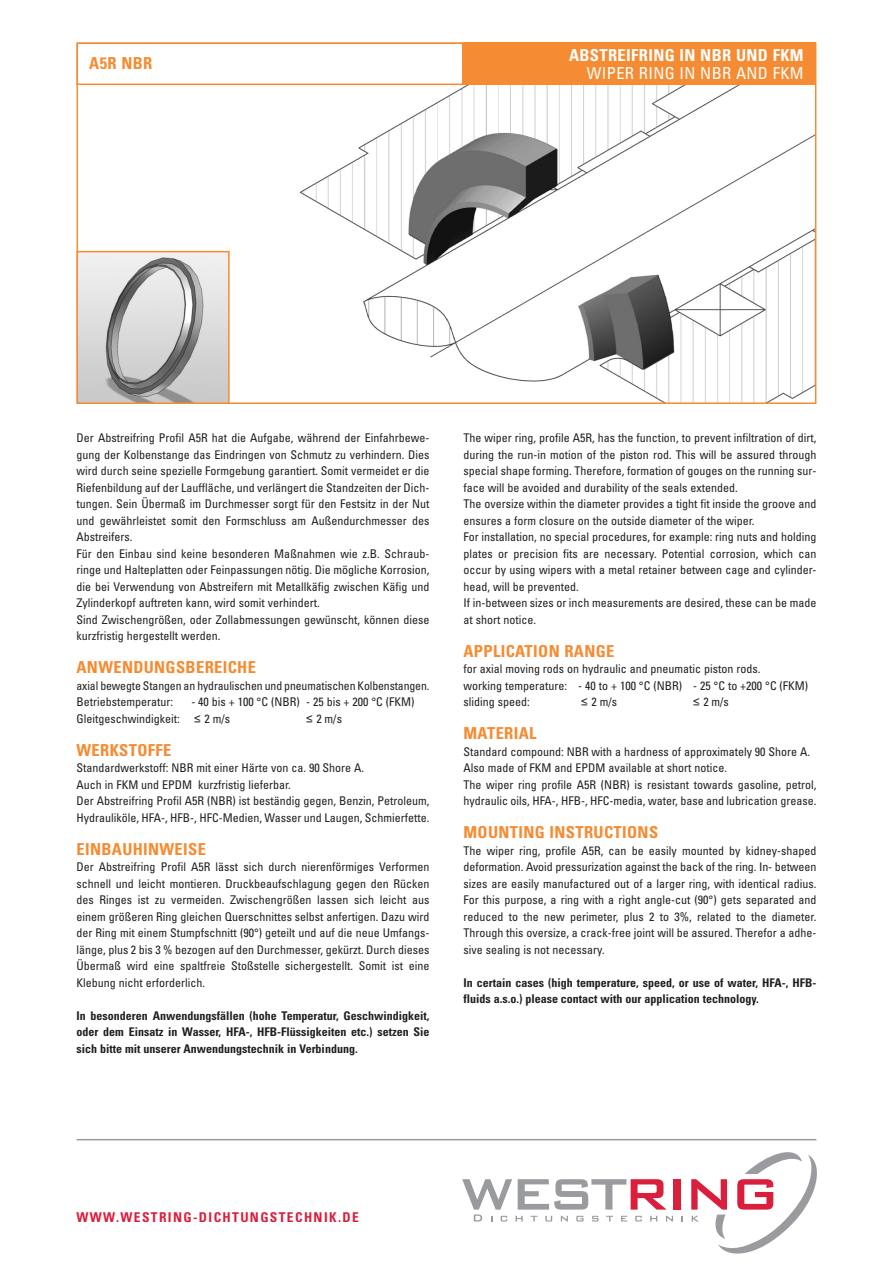
<style>
.page{position:relative;width:893px;height:1263px;background:#fff}
.page>*{position:absolute;margin:0;border:0;box-sizing:border-box;transform-origin:0 0}
.t1{font:700 condensed 16.5px "Univers";letter-spacing:.02em;color:#f58b32}
.t2{font:700 condensed 16.5px "Univers";letter-spacing:.02em;color:#fff}
.t3{font:condensed 16.5px "Univers";letter-spacing:.02em;color:#fff}
.t4{font:700 condensed 13.5px "Univers";letter-spacing:.1em;color:#da1f3d}
.t5{font:condensed 12px/16.5px "Univers";color:#231f20}
.t6{font:700 condensed 12px/16.5px "Univers";color:#231f20;text-align:justify}
.s1{font-family:"Arial";font-stretch:normal}
</style>
<div class="page">
<img style="left:299px;top:85px;width:514px;height:145px">
<div style="left:673px;top:1179px;width:7px;height:30px;background:#da1f3d"></div>
<svg style="left:462px;top:1179px;width:211px;height:42px"></svg>
<svg style="left:691px;top:1152px;width:126px;height:101px"></svg>
<hr style="left:77px;top:1139px;width:739px;height:1px;background:#999b9e">
<div style="left:463px;top:43px;width:353px;height:42px;background:#f58b32"></div>
<div style="left:77px;top:43px;width:386px;height:42px;border:2px solid #f58b32"></div>
<img style="left:76px;top:230px;width:741px;height:174px">
<h1 class="t1" style="left:89px;top:57px;width:65px">A5R NBR</h1>
<h1 class="t2" style="left:569px;top:49px;width:236px">ABSTREIFRING IN NBR UND FKM</h1>
<h1 class="t3" style="left:587px;top:67px;width:218px">WIPER RING IN NBR AND FKM</h1>
<p class="t5" style="left:77px;top:431px;width:354px">Der Abstreifring Profil A5R hat die Aufgabe, während der Einfahrbewe&shy;gung der Kolbenstange das Eindringen von Schmutz zu verhindern. Dies wird durch seine spezielle Formgebung garantiert. Somit vermeidet er die Riefenbildung auf der Lauffläche, und verlängert die Standzeiten der Dich&shy;tungen. Sein Übermaß im Durchmesser sorgt für den Festsitz in der Nut und gewährleistet somit den Formschluss am Außendurchmesser des Abstreifers.<br>Für den Einbau sind keine besonderen Maßnahmen wie z.B. Schraub&shy;ringe und Halteplatten oder Feinpassungen nötig. Die mögliche Korrosion, die bei Verwendung von Abstreifern mit Metallkäfig zwischen Käfig und Zylinderkopf auftreten kann, wird somit verhindert.<br>Sind Zwischengrößen, oder Zollabmessungen gewünscht, können diese kurzfristig hergestellt werden.</p>
<h1 class="t1" style="left:77px;top:661px;width:181px">ANWENDUNGSBEREICHE</h1>
<p class="t5" style="left:77px;top:678px;width:354px">axial bewegte Stangen an hydraulischen und pneumatischen Kolbenstangen.<br>Betriebstemperatur:</p>
<p class="t5" style="left:77px;top:695px;width:339px;text-indent:115px">- 40 bis + 100 °C (NBR) - 25 bis + 200 °C (FKM)<br>Gleitgeschwindigkeit: <span class="s1">≤</span> 2 m/s</p>
<p class="t5" style="left:306px;top:711px;width:37px"><span class="s1">≤</span> 2 m/s</p>
<h1 class="t1" style="left:77px;top:744px;width:96px">WERKSTOFFE</h1>
<p class="t5" style="left:77px;top:761px;width:354px">Standardwerkstoff: NBR mit einer Härte von ca. 90 Shore A.<br>Auch in FKM und EPDM kurzfristig lieferbar.<br>Der Abstreifring Profil A5R (NBR) ist beständig gegen, Benzin, Petroleum, Hydrauliköle, HFA-, HFB-, HFC-Medien, Wasser und Laugen, Schmierfette.</p>
<h1 class="t1" style="left:77px;top:843px;width:131px">EINBAUHINWEISE</h1>
<p class="t5" style="left:77px;top:860px;width:354px;text-align:justify">Der Abstreifring Profil A5R lässt sich durch nierenförmiges Verformen schnell und leicht montieren. Druckbeaufschlagung gegen den Rücken des Ringes ist zu vermeiden. Zwischengrößen lassen sich leicht aus einem größeren Ring gleichen Querschnittes selbst anfertigen. Dazu wird der Ring mit einem Stumpfschnitt (90°) geteilt und auf die neue Umfangs&shy;länge, plus 2 bis 3 % bezogen auf den Durchmesser, gekürzt. Durch dieses Übermaß wird eine spaltfreie Stoßstelle sichergestellt. Somit ist eine Klebung nicht erforderlich.</p>
<p class="t6" style="left:77px;top:1008px;width:354px">In besonderen Anwendungsfällen (hohe Temperatur, Geschwindigkeit, oder dem Einsatz in Wasser, HFA-, HFB-Flüssigkeiten etc.) setzen Sie sich bitte mit unserer Anwendungstechnik in Verbindung.</p>
<p class="t5" style="left:463px;top:431px;width:354px">The wiper ring, profile A5R, has the function, to prevent infiltration of dirt, during the run-in motion of the piston rod. This will be assured through special shape forming. Therefore, formation of gouges on the running sur&shy;face will be avoided and durability of the seals extended.<br>The oversize within the diameter provides a tight fit inside the groove and ensures a form closure on the outside diameter of the wiper.<br>For installation, no special procedures, for example: ring nuts and holding plates or precision fits are necessary. Potential corrosion, which can occur by using wipers with a metal retainer between cage and cylinder&shy;head, will be prevented.<br>If in-between sizes or inch measurements are desired, these can be made at short notice.</p>
<h1 class="t1" style="left:463px;top:645px;width:152px">APPLICATION RANGE</h1>
<p class="t5" style="left:463px;top:662px;width:346px">for axial moving rods on hydraulic and pneumatic piston rods.<br>working temperature: - 40 to + 100 °C (NBR) - 25 °C to +200 °C (FKM) sliding speed:</p>
<p class="t5" style="left:581px;top:695px;width:37px"><span class="s1">≤</span> 2 m/s</p>
<p class="t5" style="left:693px;top:695px;width:37px"><span class="s1">≤</span> 2 m/s</p>
<h1 class="t1" style="left:463px;top:727px;width:75px">MATERIAL</h1>
<p class="t5" style="left:463px;top:744px;width:354px">Standard compound: NBR with a hardness of approximately 90 Shore A.<br>Also made of FKM and EPDM available at short notice.<br>The wiper ring profile A5R (NBR) is resistant towards gasoline, petrol, hydraulic oils, HFA-, HFB-, HFC-media, water, base and lubrication grease.</p>
<h1 class="t1" style="left:463px;top:826px;width:196px">MOUNTING INSTRUCTIONS</h1>
<p class="t5" style="left:463px;top:843px;width:354px;text-align:justify">The wiper ring, profile A5R, can be easily mounted by kidney-shaped deformation. Avoid pressurization against the back of the ring. In- between sizes are easily manufactured out of a larger ring, with identical radius.<br>For this purpose, a ring with a right angle-cut (90°) gets separated and reduced to the new perimeter, plus 2 to 3%, related to the diameter.<br>Through this oversize, a crack-free joint will be assured. Therefor a adhe&shy;sive sealing is not necessary.</p>
<p class="t6" style="left:463px;top:975px;width:354px">In certain cases (high temperature, speed, or use of water, HFA-, HFB&shy;fluids a.s.o.) please contact with our application technology.</p>
<p class="t4" style="left:77px;top:1213px;width:284px">WWW.WESTRING-DICHTUNGSTECHNIK.DE</p>
</div>
